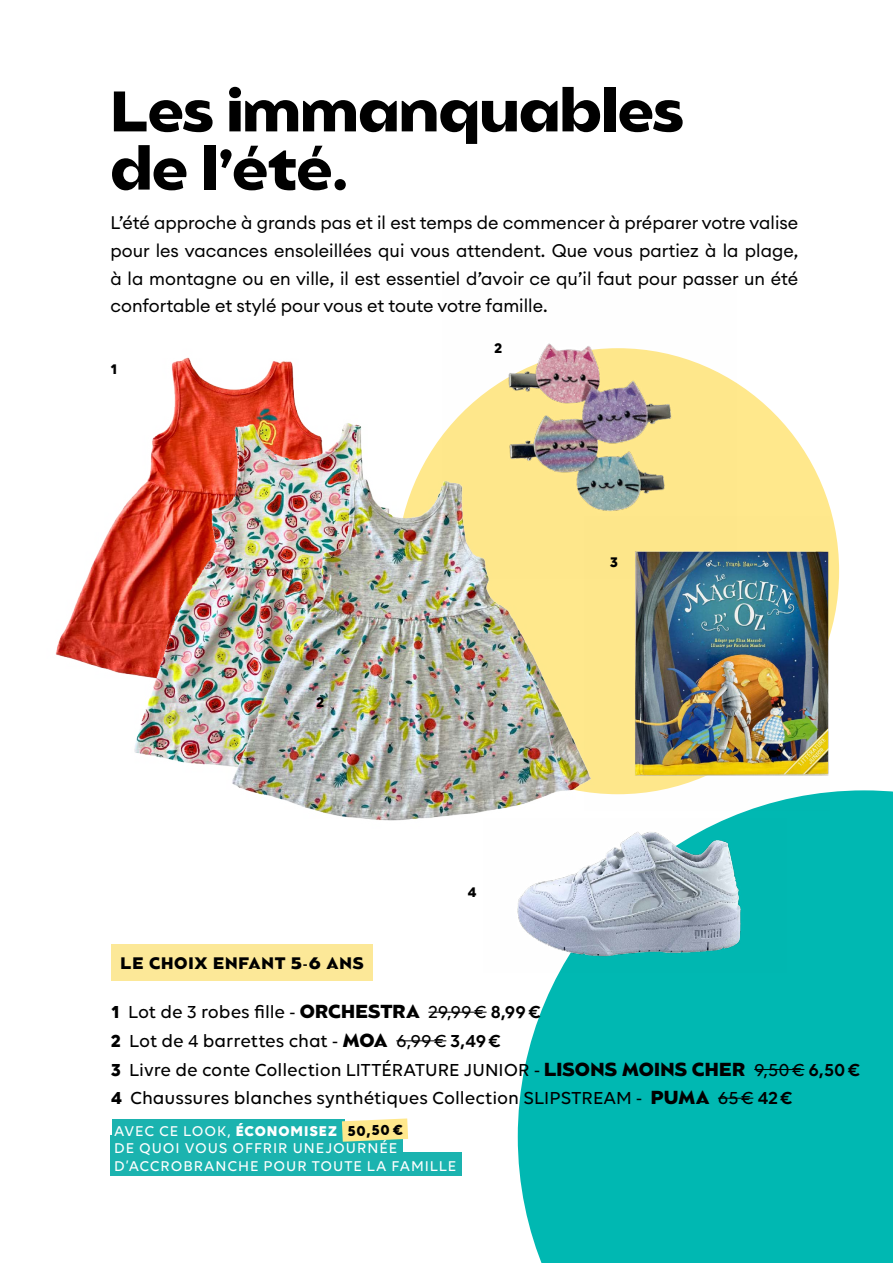
<style>
.page{position:relative;width:893px;height:1263px;background:#fff}
.page>*{position:absolute;margin:0;border:0;box-sizing:border-box;transform-origin:0 0}
.t1{font:700 57px/58.2px "Balgin";color:#000}
.t2{font:500 18.75px/28.7px "Volte";letter-spacing:-.005em;color:#000}
.t3{font:18px/27.8px "Euclid Circular A";color:#000;text-align:justify}
.t4{font:700 16.65px "Balgin";letter-spacing:.05em;color:#000}
.t5{font:500 15.3px/17.2px "Volte";letter-spacing:.06em;color:#fff}
.t6{font:700 15.3px "Volte";color:#000}
.t7{font:700 15px "Volte";color:#000}
.s1{font-weight:700}
.s2{font-family:"Balgin";font-weight:700}
.s3{font-weight:600}
</style>
<div class="page">
<div style="left:397px;top:348px;width:442px;height:446px;background:#ffe88c;border-radius:50%"></div>
<div style="left:518px;top:790px;width:375px;height:473px;background:#00b8b2"></div>
<img style="left:55px;top:357px;width:239px;height:305px">
<img style="left:80px;top:379px;width:277px;height:383px">
<img style="left:180px;top:425px;width:457px;height:396px">
<hr style="left:428px;top:1012px;width:59px;height:1px;background:#000">
<hr style="left:396px;top:1040px;width:50px;height:1px;background:#000">
<hr style="left:754px;top:1069px;width:50px;height:1px;background:#000">
<hr style="left:718px;top:1098px;width:35px;height:1px;background:#000">
<div style="left:113px;top:1120px;width:232px;height:23px;background:#1bb3af"></div>
<div style="left:111px;top:1135px;width:292px;height:23px;background:#1bb3af"></div>
<div style="left:111px;top:1153px;width:351px;height:23px;background:#1bb3af"></div>
<svg style="left:342px;top:1118px;width:66px;height:24px;background:#efe698"></svg>
<div style="left:112px;top:945px;width:261px;height:36px;background:#fce898"></div>
<img style="left:442px;top:343px;width:294px;height:236px">
<img style="left:585px;top:517px;width:244px;height:294px">
<img style="left:484px;top:819px;width:302px;height:154px">
<h1 class="t1" style="left:111px;top:84px;width:575px">Les immanquables de l’été.</h1>
<p class="t3" style="left:111px;top:209px;width:689px">L’été approche à grands pas et il est temps de commencer à préparer votre valise pour les vacances ensoleillées qui vous attendent. Que vous partiez à la plage, à la montagne ou en ville, il est essentiel d’avoir ce qu’il faut pour passer un été confortable et stylé pour vous et toute votre famille.</p>
<p class="t7" style="left:111px;top:360px;width:8px">1</p>
<p class="t7" style="left:494px;top:339px;width:9px">2</p>
<p class="t7" style="left:317px;top:693px;width:9px">2</p>
<p class="t4" style="left:121px;top:952px;width:245px">LE CHOIX ENFANT 5-6 ANS</p>
<p class="t7" style="left:468px;top:883px;width:10px">4</p>
<p class="t7" style="left:610px;top:553px;width:9px">3</p>
<p class="t2" style="left:111px;top:997px;width:750px"><span class="s1">1</span> Lot de 3 robes fille - <span class="s2">ORCHESTRA</span> 29,99€ <span class="s3">8,99€<br></span><span class="s1">2</span> Lot de 4 barrettes chat - <span class="s2">MOA</span> 6,99€ <span class="s3">3,49€<br></span><span class="s1">3</span> Livre de conte Collection LITTÉRATURE JUNIOR - <span class="s2">LISONS MOINS CHER</span> 9,50€ <span class="s3">6,50€ </span><span class="s1">4</span> Chaussures blanches synthétiques Collection SLIPSTREAM - <span class="s2">PUMA</span> 65€ <span class="s3">42€</span></p>
<p class="t5" style="left:114px;top:1122px;width:353px">AVEC CE LOOK, <span class="s1">ÉCONOMISEZ<br></span>DE QUOI VOUS OFFRIR UNEJOURNÉE<br>D’ACCROBRANCHE POUR TOUTE LA FAMILLE !</p>
<p class="t6" style="left:347px;top:1122px;width:57px;rotate:-3deg">50,50 €</p>
</div>
